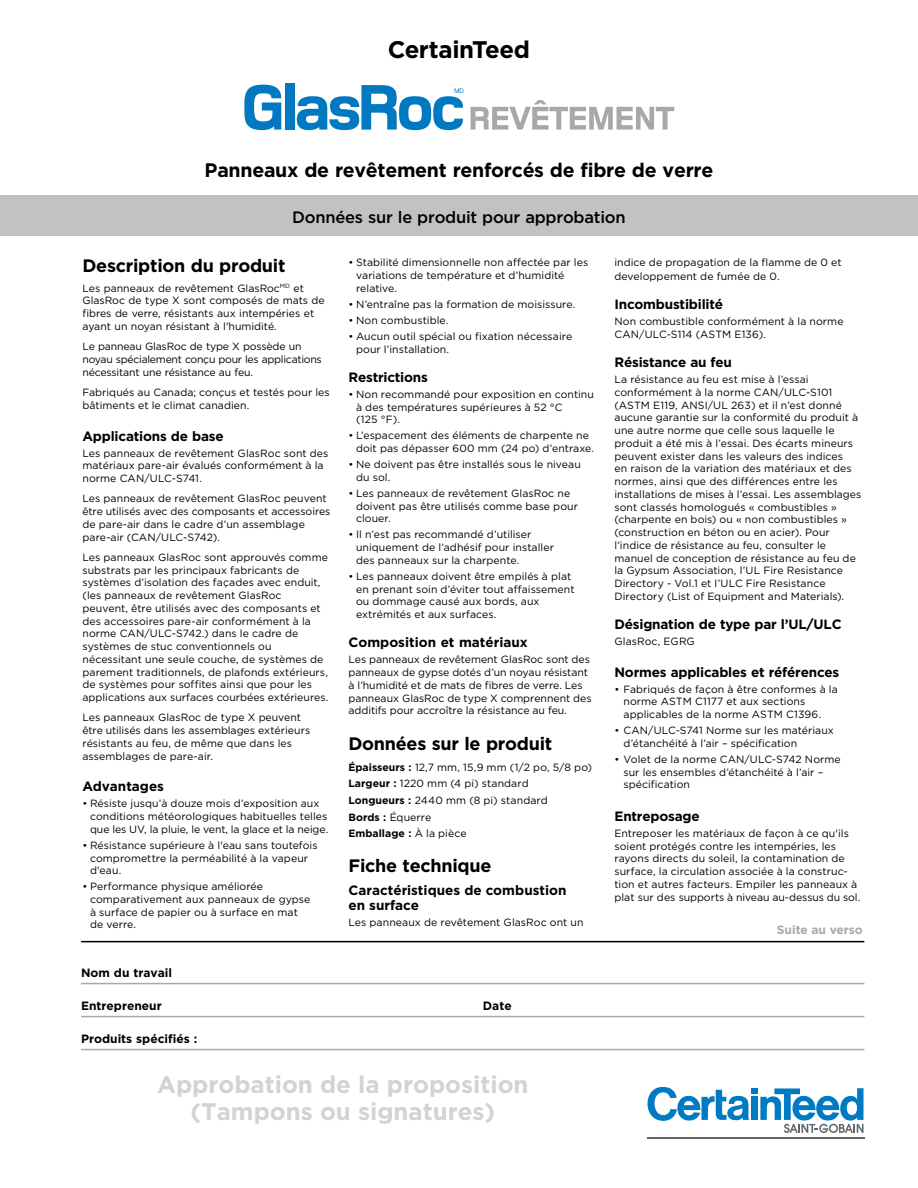
<style>
.page{position:relative;width:918px;height:1188px;background:#fff}
.page>*{position:absolute;margin:0;border:0;box-sizing:border-box;transform-origin:0 0}
.t1{font:700 24px/27px "Gotham";color:#d1d3d4;text-align:center}
.t2{font:700 24px "Gotham";letter-spacing:-.015em;color:#000}
.t3{font:700 19.5px "Gotham";letter-spacing:-.015em;color:#000}
.t4{font:700 18px "Gotham";letter-spacing:-.015em;color:#000}
.t5{font:500 16.5px "Gotham";letter-spacing:-.015em;color:#000}
.t6{font:700 13.5px/15px "Gotham";letter-spacing:-.015em;color:#000}
.t7{font:700 12px "Gotham";color:#000}
.t8{font:700 12px "Gotham";color:#a7a9ac}
.t9{font:10.5px/12.8px "Gotham";letter-spacing:.005em;color:#000}
.t10{font:10.5px/12.8px "Gotham";letter-spacing:-.025em;color:#000}
.s1{font-weight:700}
</style>
<div class="page">
<div style="left:0;top:196px;width:918px;height:40px;background:#c2c2c3"></div>
<svg style="left:244px;top:85px;width:37px;height:45px"></svg>
<div style="left:285px;top:83px;width:9px;height:47px;background:#0079c1"></div>
<svg style="left:471px;top:100px;width:203px;height:30px"></svg>
<svg style="left:297px;top:85px;width:166px;height:45px"></svg>
<hr style="left:81px;top:983px;width:783px;height:1px;background:#a7a9ac">
<hr style="left:81px;top:1016px;width:783px;height:1px;background:#a7a9ac">
<hr style="left:81px;top:1049px;width:783px;height:1px;background:#a7a9ac">
<hr style="left:81px;top:941px;width:783px;height:1px;background:#000">
<div style="left:751px;top:1088px;width:7px;height:6px;background:#007bc3"></div>
<svg style="left:647px;top:1087px;width:102px;height:34px"></svg>
<div style="left:751px;top:1097px;width:7px;height:23px;background:#007bc3"></div>
<svg style="left:760px;top:1088px;width:104px;height:45px"></svg>
<hr style="left:647px;top:1137px;width:218px;height:2px;background:#636466">
<h1 class="t2" style="left:388px;top:33px;width:144px">CertainTeed</h1>
<h2 class="t3" style="left:205px;top:157px;width:510px">Panneaux de revêtement renforcés de fibre de verre</h2>
<h3 class="t5" style="left:292px;top:206px;width:335px">Données sur le produit pour approbation</h3>
<h3 class="t4" style="left:82px;top:254px;width:205px">Description du produit</h3>
<p class="t9" style="left:82px;top:281px;width:244px">Les panneaux de revêtement GlasRoc<sup>MD</sup> et GlasRoc de type X sont composés de mats de fibres de verre, résistants aux intempéries et ayant un noyan résistant à l'humidité.</p>
<p class="t10" style="left:82px;top:340px;width:241px">Le panneau GlasRoc de type X possède un noyau spécialement conçu pour les applications nécessitant une résistance au feu.</p>
<p class="t9" style="left:82px;top:386px;width:249px">Fabriqués au Canada; conçus et testés pour les bâtiments et le climat canadien.</p>
<p class="t6" style="left:82px;top:428px;width:143px">Applications de base</p>
<p class="t9" style="left:82px;top:446px;width:247px">Les panneaux de revêtement GlasRoc sont des matériaux pare-air évalués conformément à la norme CAN/ULC-S741.</p>
<p class="t9" style="left:82px;top:492px;width:250px">Les panneaux de revêtement GlasRoc peuvent être utilisés avec des composants et accessoires de pare-air dans le cadre d’un assemblage pare-air (CAN/ULC-S742).</p>
<p class="t9" style="left:82px;top:551px;width:247px">Les panneaux GlasRoc sont approuvés comme substrats par les principaux fabricants de systèmes d’isolation des façades avec enduit, (les panneaux de revêtement GlasRoc peuvent, être utilisés avec des composants et des accessoires pare-air conformément à la norme CAN/ULC-S742.) dans le cadre de systèmes de stuc conventionnels ou nécessitant une seule couche, de systèmes de parement traditionnels, de plafonds extérieurs, de systèmes pour soffites ainsi que pour les applications aux surfaces courbées extérieures.</p>
<p class="t9" style="left:82px;top:711px;width:229px">Les panneaux GlasRoc de type X peuvent être utilisés dans les assemblages extérieurs résistants au feu, de même que dans les assemblages de pare-air.</p>
<p class="t6" style="left:82px;top:779px;width:83px">Advantages</p>
<p class="t9" style="left:90px;top:797px;width:240px;text-indent:-8px">• Résiste jusqu’à douze mois d’exposition aux conditions météorologiques habituelles telles que les UV, la pluie, le vent, la glace et la neige.</p>
<p class="t9" style="left:90px;top:838px;width:229px;text-indent:-8px">• Résistance supérieure à l'eau sans toutefois compromettre la perméabilité à la vapeur d'eau.</p>
<p class="t9" style="left:90px;top:880px;width:222px;text-indent:-8px">• Performance physique améliorée comparativement aux panneaux de gypse à surface de papier ou à surface en mat de verre.</p>
<p class="t9" style="left:356px;top:256px;width:234px;text-indent:-8px">• Stabilité dimensionnelle non affectée par les variations de température et d’humidité relative.</p>
<p class="t9" style="left:348px;top:298px;width:228px">• N’entraîne pas la formation de moisissure.</p>
<p class="t9" style="left:348px;top:314px;width:102px">• Non combustible.</p>
<p class="t9" style="left:356px;top:330px;width:218px;text-indent:-8px">• Aucun outil spécial ou fixation nécessaire pour l’installation.</p>
<p class="t6" style="left:348px;top:370px;width:81px">Restrictions</p>
<p class="t9" style="left:356px;top:388px;width:239px;text-indent:-8px">• Non recommandé pour exposition en continu à des températures supérieures à 52 °C<br>(125 °F).</p>
<p class="t9" style="left:356px;top:429px;width:240px;text-indent:-8px">• L’espacement des éléments de charpente ne doit pas dépasser 600 mm (24 po) d’entraxe.</p>
<p class="t9" style="left:356px;top:458px;width:226px;text-indent:-8px">• Ne doivent pas être installés sous le niveau du sol.</p>
<p class="t9" style="left:356px;top:487px;width:223px;text-indent:-8px">• Les panneaux de revêtement GlasRoc ne doivent pas être utilisés comme base pour clouer.</p>
<p class="t9" style="left:356px;top:528px;width:199px;text-indent:-8px">• Il n’est pas recommandé d’utiliser uniquement de l’adhésif pour installer des panneaux sur la charpente.</p>
<p class="t9" style="left:356px;top:569px;width:220px;text-indent:-8px">• Les panneaux doivent être empilés à plat en prenant soin d’éviter tout affaissement ou dommage causé aux bords, aux extrémités et aux surfaces.</p>
<p class="t6" style="left:348px;top:635px;width:181px">Composition et matériaux</p>
<p class="t9" style="left:348px;top:653px;width:245px">Les panneaux de revêtement GlasRoc sont des panneaux de gypse dotés d’un noyau résistant à l’humidité et de mats de fibres de verre. Les panneaux GlasRoc de type X comprennent des additifs pour accroître la résistance au feu.</p>
<h3 class="t4" style="left:348px;top:732px;width:205px">Données sur le produit</h3>
<p class="t9" style="left:348px;top:758px;width:245px;line-height:16.8px"><span class="s1">Épaisseurs :</span> 12,7 mm, 15,9 mm (1/2 po, 5/8 po)<br><span class="s1">Largeur :</span> 1220 mm (4 pi) standard<br><span class="s1">Longueurs :</span> 2440 mm (8 pi) standard<br><span class="s1">Bords :</span> Équerre<br><span class="s1">Emballage :</span> À la pièce</p>
<h3 class="t4" style="left:348px;top:853px;width:144px">Fiche technique</h3>
<p class="t6" style="left:348px;top:882px;width:220px">Caractéristiques de combustion en surface</p>
<p class="t9" style="left:348px;top:915px;width:237px">Les panneaux de revêtement GlasRoc ont un</p>
<p class="t7" style="left:81px;top:965px;width:92px">Nom du travail</p>
<p class="t7" style="left:81px;top:998px;width:82px">Entrepreneur</p>
<p class="t7" style="left:483px;top:998px;width:30px">Date</p>
<p class="t7" style="left:81px;top:1031px;width:118px">Produits spécifiés :</p>
<h1 class="t1" style="left:157px;top:1071px;width:373px">Approbation de la proposition (Tampons ou signatures)</h1>
<p class="t9" style="left:614px;top:256px;width:229px;line-height:13.5px">indice de propagation de la flamme de 0 et developpement de fumée de 0.</p>
<p class="t6" style="left:615px;top:297px;width:110px">Incombustibilité</p>
<p class="t9" style="left:615px;top:315px;width:231px">Non combustible conformément à la norme<br>CAN/ULC-S114 (ASTM E136).</p>
<p class="t6" style="left:615px;top:355px;width:119px">Résistance au feu</p>
<p class="t9" style="left:615px;top:373px;width:248px">La résistance au feu est mise à l’essai conformément à la norme CAN/ULC-S101 (ASTM E119, ANSI/UL 263) et il n’est donné aucune garantie sur la conformité du produit à une autre norme que celle sous laquelle le produit a été mis à l’essai. Des écarts mineurs peuvent exister dans les valeurs des indices<br>en raison de la variation des matériaux et des normes, ainsi que des différences entre les installations de mises à l’essai. Les assemblages sont classés homologués « combustibles » (charpente en bois) ou « non combustibles » (construction en béton ou en acier). Pour l’indice de résistance au feu, consulter le manuel de conception de résistance au feu de la Gypsum Association, l’UL Fire Resistance Directory - Vol.1 et l’ULC Fire Resistance Directory (List of Equipment and Materials).</p>
<p class="t6" style="left:615px;top:617px;width:229px">Désignation de type par l’UL/ULC</p>
<p class="t9" style="left:615px;top:635px;width:82px">GlasRoc, EGRG</p>
<p class="t6" style="left:615px;top:664px;width:226px">Normes applicables et références</p>
<p class="t9" style="left:623px;top:682px;width:216px;text-indent:-9px">• Fabriqués de façon à être conformes à la norme ASTM C1177 et aux sections applicables de la norme ASTM C1396.</p>
<p class="t9" style="left:623px;top:724px;width:212px;text-indent:-9px">• CAN/ULC-S741 Norme sur les matériaux d’étanchéité à l’air – spécification</p>
<p class="t9" style="left:623px;top:753px;width:219px;text-indent:-9px">• Volet de la norme CAN/ULC-S742 Norme sur les ensembles d’étanchéité à l’air – spécification</p>
<p class="t6" style="left:614px;top:808px;width:87px">Entreposage</p>
<p class="t9" style="left:614px;top:827px;width:247px">Entreposer les matériaux de façon à ce qu'ils soient protégés contre les intempéries, les rayons directs du soleil, la contamination de surface, la circulation associée à la construc&shy;tion et autres facteurs. Empiler les panneaux à plat sur des supports à niveau au-dessus du sol.</p>
<p class="t8" style="left:777px;top:922px;width:87px">Suite au verso</p>
</div>
